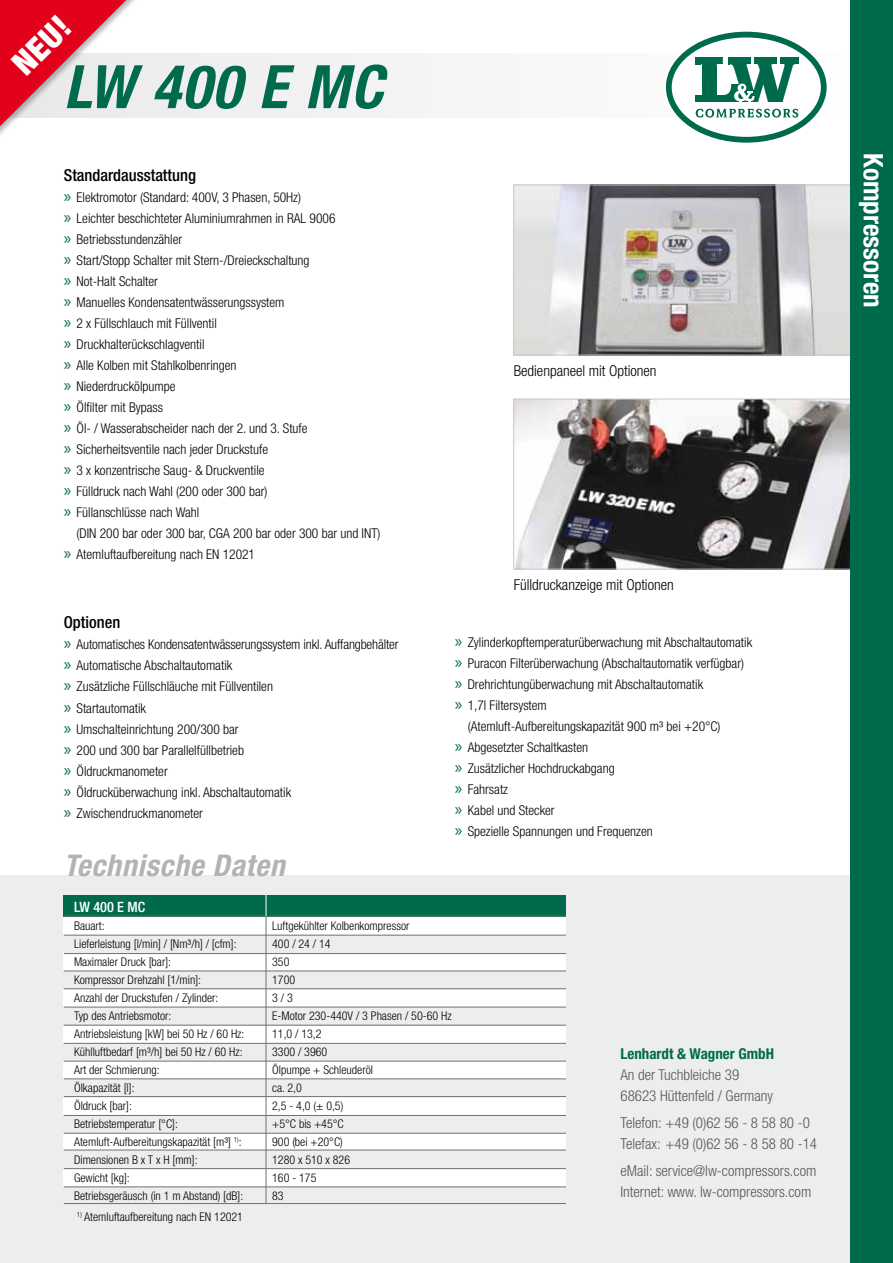
<style>
.page{position:relative;width:893px;height:1263px;background:#fff}
.page>*{position:absolute;margin:0;border:0;box-sizing:border-box;transform-origin:0 0}
.t1{font:italic 700 condensed 60px "Helvetica Neue";letter-spacing:.025em;color:#006a4d}
.t2{font:900 condensed 33px "Helvetica Neue";color:#fff}
.t3{font:italic 700 condensed 30px "Helvetica Neue";letter-spacing:.025em;color:#b1b3b4}
.t4{font:700 condensed 27px "Helvetica Neue";color:#fff}
.t5{font:500 condensed 16.5px "Helvetica Neue";color:#000}
.t6{font:300 condensed 15px/21px "Helvetica Neue";color:#58585a}
.t7{font:300 condensed 15px "Helvetica Neue";color:#000}
.t8{font:700 condensed 15px "Helvetica Neue";color:#006a4d}
.t9{font:500 condensed 14.25px "Helvetica Neue";color:#fff}
.t10{font:300 condensed 13.5px/21px "Helvetica Neue";color:#000}
.t11{font:300 condensed 12px/18px "Helvetica Neue";color:#000}
.s1{font-family:"Myriad Pro";font-weight:400;font-stretch:normal;font-size:18px;color:#006a4d}
</style>
<div class="page">
<div style="left:0;top:54px;width:893px;height:64px;background:#f4f4f5"></div>
<svg style="left:664px;top:30px;width:164px;height:114px"></svg>
<svg style="left:669px;top:35px;width:155px;height:105px;fill:#fff"></svg>
<div style="left:666px;top:32px;width:161px;height:111px;border:6px solid #006a4d;border-radius:50%"></div>
<svg style="left:695px;top:58px;width:104px;height:45px"></svg>
<svg style="left:696px;top:109px;width:102px;height:9px"></svg>
<img style="left:515px;top:187px;width:334px;height:166px">
<div style="left:513px;top:185px;width:338px;height:170px;border:1px solid #c6c7c8"></div>
<img style="left:515px;top:401px;width:334px;height:166px">
<div style="left:513px;top:399px;width:338px;height:170px;border:1px solid #c6c7c8"></div>
<div style="left:0;top:0;width:151px;height:226px;background:#000;opacity:.27"></div>
<svg style="left:0;top:0;width:146px;height:221px"></svg>
<div style="left:0;top:876px;width:850px;height:387px;background:#eceded"></div>
<div style="left:64px;top:916px;width:502px;height:278px;background:#fff"></div>
<div style="left:64px;top:1187px;width:502px;height:18px;background:#eceded"></div>
<div style="left:64px;top:1150px;width:502px;height:19px;background:#eceded"></div>
<div style="left:64px;top:1115px;width:502px;height:18px;background:#eceded"></div>
<div style="left:64px;top:1079px;width:502px;height:18px;background:#eceded"></div>
<div style="left:64px;top:1043px;width:502px;height:18px;background:#eceded"></div>
<div style="left:64px;top:1007px;width:502px;height:18px;background:#eceded"></div>
<div style="left:64px;top:971px;width:502px;height:18px;background:#eceded"></div>
<hr style="left:64px;top:971px;width:502px;height:1px;background:#707172">
<hr style="left:64px;top:988px;width:502px;height:1px;background:#707172">
<hr style="left:64px;top:1007px;width:502px;height:1px;background:#707172">
<hr style="left:64px;top:1025px;width:502px;height:1px;background:#707172">
<hr style="left:64px;top:1043px;width:502px;height:1px;background:#707172">
<hr style="left:64px;top:1061px;width:502px;height:1px;background:#707172">
<hr style="left:64px;top:1078px;width:502px;height:1px;background:#707172">
<hr style="left:64px;top:1096px;width:502px;height:1px;background:#707172">
<hr style="left:64px;top:1115px;width:502px;height:1px;background:#707172">
<hr style="left:64px;top:1133px;width:502px;height:1px;background:#707172">
<hr style="left:64px;top:1186px;width:502px;height:1px;background:#707172">
<hr style="left:64px;top:1150px;width:502px;height:1px;background:#707172">
<hr style="left:64px;top:1168px;width:502px;height:1px;background:#707172">
<div style="left:64px;top:895px;width:502px;height:21px;background:#006a4d"></div>
<div style="left:64px;top:935px;width:502px;height:18px;background:#eceded"></div>
<hr style="left:64px;top:953px;width:502px;height:1px;background:#707172">
<hr style="left:64px;top:1203px;width:502px;height:1px;background:#707172">
<hr style="left:64px;top:935px;width:502px;height:1px;background:#707172">
<hr style="left:64px;top:916px;width:502px;height:1px;background:#707172">
<svg style="left:266px;top:895px;width:1px;height:21px"></svg>
<hr style="left:266px;top:916px;width:1px;height:287px;background:#707172">
<div style="left:850px;top:0;width:43px;height:1263px;background:#006a4d"></div>
<h2 class="t2" style="left:3px;top:55px;width:69px;rotate:-45deg">NEU!</h2>
<h1 class="t1" style="left:64px;top:50px;width:321px">LW 400 E MC</h1>
<p class="t5" style="left:64px;top:165px;width:134px">Standardausstattung</p>
<p class="t10" style="left:64px;top:187px;width:273px"><span class="s1">»</span> Elektromotor (Standard: 400V, 3 Phasen, 50Hz)<br><span class="s1">»</span> Leichter beschichteter Aluminiumrahmen in RAL 9006 <span class="s1">»</span> Betriebsstundenzähler<br><span class="s1">»</span> Start/Stopp Schalter mit Stern-/Dreieckschaltung<br><span class="s1">»</span> Not-Halt Schalter<br><span class="s1">»</span> Manuelles Kondensatentwässerungssystem<br><span class="s1">»</span> 2 x Füllschlauch mit Füllventil<br><span class="s1">»</span> Druckhalterückschlagventil<br><span class="s1">»</span> Alle Kolben mit Stahlkolbenringen<br><span class="s1">»</span> Niederdruckölpumpe<br><span class="s1">»</span> Ölfilter mit Bypass<br><span class="s1">»</span> Öl- / Wasserabscheider nach der 2. und 3. Stufe<br><span class="s1">»</span> Sicherheitsventile nach jeder Druckstufe<br><span class="s1">»</span> 3 x konzentrische Saug- &amp; Druckventile<br><span class="s1">»</span> Fülldruck nach Wahl (200 oder 300 bar)<br><span class="s1">»</span> Füllanschlüsse nach Wahl</p>
<p class="t10" style="left:64px;top:523px;width:318px;text-indent:13px">(DIN 200 bar oder 300 bar, CGA 200 bar oder 300 bar und INT) <span class="s1">»</span> Atemluftaufbereitung nach EN 12021</p>
<p class="t7" style="left:514px;top:362px;width:144px">Bedienpaneel mit Optionen</p>
<p class="t7" style="left:514px;top:576px;width:162px">Fülldruckanzeige mit Optionen</p>
<p class="t5" style="left:64px;top:613px;width:58px">Optionen</p>
<p class="t10" style="left:64px;top:634px;width:336px"><span class="s1">»</span> Automatisches Kondensatentwässerungssystem inkl. Auffangbehälter <span class="s1">»</span> Automatische Abschaltautomatik<br><span class="s1">»</span> Zusätzliche Füllschläuche mit Füllventilen<br><span class="s1">»</span> Startautomatik<br><span class="s1">»</span> Umschalteinrichtung 200/300 bar<br><span class="s1">»</span> 200 und 300 bar Parallelfüllbetrieb<br><span class="s1">»</span> Öldruckmanometer<br><span class="s1">»</span> Öldrucküberwachung inkl. Abschaltautomatik<br><span class="s1">»</span> Zwischendruckmanometer</p>
<p class="t10" style="left:455px;top:632px;width:299px"><span class="s1">»</span> Zylinderkopftemperaturüberwachung mit Abschaltautomatik</p>
<p class="t10" style="left:455px;top:653px;width:291px"><span class="s1">»</span> Puracon Filterüberwachung (Abschaltautomatik verfügbar)</p>
<p class="t10" style="left:455px;top:674px;width:250px"><span class="s1">»</span> Drehrichtungüberwachung mit Abschaltautomatik</p>
<p class="t10" style="left:455px;top:695px;width:93px"><span class="s1">»</span> 1,7l Filtersystem</p>
<p class="t10" style="left:468px;top:716px;width:254px">(Atemluft-Aufbereitungskapazität 900 m³ bei +20°C)</p>
<p class="t10" style="left:455px;top:737px;width:135px"><span class="s1">»</span> Abgesetzter Schaltkasten</p>
<p class="t10" style="left:455px;top:758px;width:161px"><span class="s1">»</span> Zusätzlicher Hochdruckabgang</p>
<p class="t10" style="left:455px;top:779px;width:55px"><span class="s1">»</span> Fahrsatz</p>
<p class="t10" style="left:455px;top:800px;width:101px"><span class="s1">»</span> Kabel und Stecker</p>
<p class="t10" style="left:455px;top:821px;width:199px"><span class="s1">»</span> Spezielle Spannungen und Frequenzen</p>
<h3 class="t3" style="left:64px;top:847px;width:223px">Technische Daten</h3>
<p class="t9" style="left:74px;top:898px;width:73px">LW 400 E MC</p>
<p class="t11" style="left:74px;top:916px;width:172px">Bauart:<br>Lieferleistung [l/min] / [Nm³/h] / [cfm]:<br>Maximaler Druck [bar]:<br>Kompressor Drehzahl [1/min]:<br>Anzahl der Druckstufen / Zylinder:<br>Typ des Antriebsmotor:<br>Antriebsleistung [kW] bei 50 Hz / 60 Hz:<br>Kühlluftbedarf [m³/h] bei 50 Hz / 60 Hz:<br>Art der Schmierung:<br>Ölkapazität [l]:<br>Öldruck [bar]:<br>Betriebstemperatur [°C]:<br>Atemluft-Aufbereitungskapazität [m³] <sup>1)</sup>:<br>Dimensionen B x T x H [mm]:<br>Gewicht [kg]:<br>Betriebsgeräusch (in 1 m Abstand) [dB]:</p>
<p class="t11" style="left:77px;top:1207px;width:168px"><sup>1)</sup> Atemluftaufbereitung nach EN 12021</p>
<p class="t11" style="left:272px;top:917px;width:181px">Luftgekühlter Kolbenkompressor<br>400 / 24 / 14<br>350<br>1700<br>3 / 3<br>E-Motor 230-440V / 3 Phasen / 50-60 Hz<br>11,0 / 13,2<br>3300 / 3960<br>Ölpumpe + Schleuderöl<br>ca. 2,0<br>2,5 - 4,0 (± 0,5)<br>+5°C bis +45°C<br>900 (bei +20°C)<br>1280 x 510 x 826<br>160 - 175<br>83</p>
<p class="t8" style="left:620px;top:1044px;width:155px">Lenhardt &amp; Wagner GmbH</p>
<p class="t6" style="left:620px;top:1064px;width:154px">An der Tuchbleiche 39<br>68623 Hüttenfeld / Germany</p>
<p class="t6" style="left:620px;top:1112px;width:198px">Telefon: +49 (0)62 56 - 8 58 80 -0<br>Telefax: +49 (0)62 56 - 8 58 80 -14</p>
<p class="t6" style="left:620px;top:1160px;width:197px">eMail: service@lw-compressors.com<br>Internet: www. lw-compressors.com</p>
<h3 class="t4" style="left:890px;top:153px;width:156px;rotate:90deg">Kompressoren</h3>
</div>
